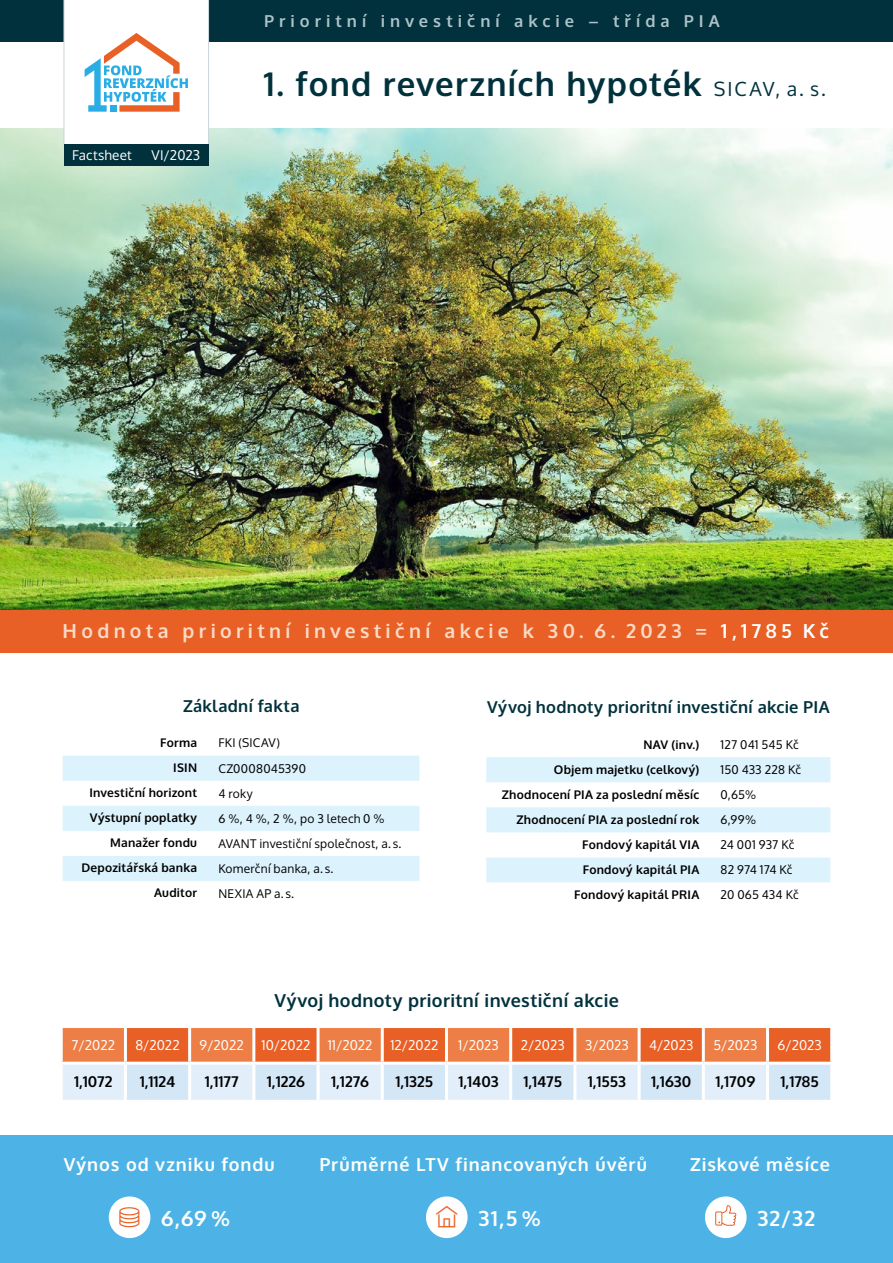
<style>
.page{position:relative;width:893px;height:1263px;background:#fff}
.page>*{position:absolute;margin:0;border:0;box-sizing:border-box;transform-origin:0 0}
.t1{font:700 33px "Oxygen";letter-spacing:.035em;color:#00313c}
.t2{font:700 21px "Oxygen";letter-spacing:.055em;color:#fff}
.t3{font:700 19.5px "Oxygen";letter-spacing:.22em;color:#fadac5}
.t4{font:700 18px "Oxygen";letter-spacing:.05em;color:#fff}
.t5{font:700 18px "Oxygen";letter-spacing:.02em;color:#00313c}
.t6{font:700 16.5px "Oxygen";letter-spacing:.015em;color:#00313c}
.t7{font:700 16.5px "Oxygen";letter-spacing:.305em;color:#adc2c9}
.t8{font:700 15px "Oxygen";color:#000}
.t9{font:13.5px "Oxygen";color:#fff}
.t10{font:700 12px "Oxygen";letter-spacing:.02em;color:#000}
.t11{font:12px "Oxygen";letter-spacing:.015em;color:#000}
.s1{font-weight:400;font-size:19.5px}
.s2{color:#fff}
</style>
<div class="page">
<div style="left:0;top:0;width:893px;height:43px;background:#00313c"></div>
<img style="left:0;top:128px;width:893px;height:482px">
<div style="left:0;top:610px;width:893px;height:43px;background:#e86025"></div>
<div style="left:0;top:1135px;width:893px;height:128px;background:#4db3e6"></div>
<svg style="left:64px;top:0;width:145px;height:145px"></svg>
<div style="left:64px;top:145px;width:145px;height:21px;background:#00313c"></div>
<svg style="left:63px;top:756px;width:356px;height:125px"></svg>
<svg style="left:486px;top:757px;width:344px;height:126px"></svg>
<div style="left:109px;top:1196px;width:41px;height:42px;background:#fff;border-radius:50%"></div>
<div style="left:426px;top:1196px;width:42px;height:42px;background:#fff;border-radius:50%"></div>
<div style="left:705px;top:1196px;width:42px;height:42px;background:#fff;border-radius:50%"></div>
<svg style="left:715px;top:1205px;width:21px;height:21px"></svg>
<svg style="left:63px;top:1028px;width:767px;height:72px;background:#e2ae99"></svg>
<hr style="left:125px;top:1062px;width:65px;height:3px;background:#fff">
<hr style="left:254px;top:1062px;width:64px;height:3px;background:#fff">
<hr style="left:382px;top:1062px;width:64px;height:3px;background:#fff">
<hr style="left:511px;top:1062px;width:64px;height:3px;background:#fff">
<hr style="left:639px;top:1062px;width:64px;height:3px;background:#fff">
<hr style="left:767px;top:1062px;width:66px;height:3px;background:#fff">
<hr style="left:188px;top:1065px;width:3px;height:35px;background:#fff">
<hr style="left:317px;top:1065px;width:3px;height:35px;background:#fff">
<hr style="left:445px;top:1065px;width:3px;height:35px;background:#fff">
<hr style="left:573px;top:1065px;width:3px;height:35px;background:#fff">
<hr style="left:702px;top:1065px;width:3px;height:35px;background:#fff">
<hr style="left:124px;top:1065px;width:3px;height:35px;background:#fff">
<hr style="left:252px;top:1065px;width:3px;height:35px;background:#fff">
<hr style="left:381px;top:1065px;width:3px;height:35px;background:#fff">
<hr style="left:509px;top:1065px;width:3px;height:35px;background:#fff">
<hr style="left:638px;top:1065px;width:3px;height:35px;background:#fff">
<hr style="left:766px;top:1065px;width:3px;height:35px;background:#fff">
<hr style="left:188px;top:1028px;width:3px;height:34px;background:#fff">
<hr style="left:317px;top:1028px;width:3px;height:34px;background:#fff">
<hr style="left:445px;top:1028px;width:3px;height:34px;background:#fff">
<hr style="left:573px;top:1028px;width:3px;height:34px;background:#fff">
<hr style="left:702px;top:1028px;width:3px;height:34px;background:#fff">
<hr style="left:60px;top:1062px;width:65px;height:3px;background:#fff">
<hr style="left:190px;top:1062px;width:64px;height:3px;background:#fff">
<hr style="left:318px;top:1062px;width:64px;height:3px;background:#fff">
<hr style="left:446px;top:1062px;width:65px;height:3px;background:#fff">
<hr style="left:575px;top:1062px;width:64px;height:3px;background:#fff">
<hr style="left:703px;top:1062px;width:64px;height:3px;background:#fff">
<hr style="left:124px;top:1028px;width:3px;height:34px;background:#fff">
<hr style="left:252px;top:1028px;width:3px;height:34px;background:#fff">
<hr style="left:381px;top:1028px;width:3px;height:34px;background:#fff">
<hr style="left:509px;top:1028px;width:3px;height:34px;background:#fff">
<hr style="left:638px;top:1028px;width:3px;height:34px;background:#fff">
<hr style="left:766px;top:1028px;width:3px;height:34px;background:#fff">
<h3 class="t7" style="left:264px;top:10px;width:457px">Prioritní investiční akcie – třída PIA</h3>
<p class="t9" style="left:72px;top:146px;width:61px">Factsheet</p>
<p class="t9" style="left:151px;top:146px;width:50px">VI/2023</p>
<h1 class="t1" style="left:264px;top:63px;width:564px">1. fond reverzních hypoték <span class="s1">SICAV, a. s.</span></h1>
<h3 class="t3" style="left:63px;top:619px;width:768px">Hodnota prioritní investiční akcie k 30. 6. 2023 = <span class="s2">1,1785 Kč</span></h3>
<h3 class="t6" style="left:183px;top:695px;width:118px">Základní fakta</h3>
<p class="t10" style="left:160px;top:735px;width:38px">Forma</p>
<p class="t11" style="left:218px;top:735px;width:63px">FKI (SICAV)</p>
<p class="t10" style="left:173px;top:760px;width:25px">ISIN</p>
<p class="t11" style="left:218px;top:760px;width:89px">CZ0008045390</p>
<p class="t10" style="left:89px;top:785px;width:109px">Investiční horizont</p>
<p class="t11" style="left:218px;top:785px;width:36px">4 roky</p>
<p class="t10" style="left:90px;top:810px;width:109px">Výstupní poplatky</p>
<p class="t11" style="left:218px;top:810px;width:168px">6 %, 4 %, 2 %, po 3 letech 0 %</p>
<p class="t10" style="left:110px;top:835px;width:88px">Manažer fondu</p>
<p class="t11" style="left:218px;top:835px;width:185px">AVANT investiční společnost, a.s.</p>
<p class="t10" style="left:81px;top:860px;width:117px">Depozitářská banka</p>
<p class="t11" style="left:218px;top:860px;width:117px">Komerční banka, a.s.</p>
<p class="t10" style="left:154px;top:885px;width:45px">Auditor</p>
<p class="t11" style="left:218px;top:885px;width:77px">NEXIA AP a.s.</p>
<h3 class="t6" style="left:487px;top:697px;width:344px">Vývoj hodnoty prioritní investiční akcie PIA</h3>
<p class="t10" style="left:643px;top:737px;width:57px">NAV (inv.)</p>
<p class="t11" style="left:721px;top:736px;width:80px">127 041 545 Kč</p>
<p class="t10" style="left:554px;top:762px;width:147px">Objem majetku (celkový)</p>
<p class="t11" style="left:721px;top:761px;width:82px">150 433 228 Kč</p>
<p class="t10" style="left:502px;top:787px;width:199px">Zhodnocení PIA za poslední měsíc</p>
<p class="t11" style="left:721px;top:787px;width:37px">0,65%</p>
<p class="t10" style="left:517px;top:812px;width:184px">Zhodnocení PIA za poslední rok</p>
<p class="t11" style="left:721px;top:812px;width:37px">6,99%</p>
<p class="t10" style="left:582px;top:837px;width:119px">Fondový kapitál VIA</p>
<p class="t11" style="left:721px;top:837px;width:75px">24 001 937 Kč</p>
<p class="t10" style="left:583px;top:862px;width:118px">Fondový kapitál PIA</p>
<p class="t11" style="left:721px;top:862px;width:73px">82 974 174 Kč</p>
<p class="t10" style="left:574px;top:887px;width:126px">Fondový kapitál PRIA</p>
<p class="t11" style="left:721px;top:887px;width:80px">20 065 434 Kč</p>
<h3 class="t5" style="left:274px;top:989px;width:346px">Vývoj hodnoty prioritní investiční akcie</h3>
<p class="t9" style="left:72px;top:1036px;width:45px">7/2022</p>
<p class="t9" style="left:135px;top:1036px;width:46px">8/2022</p>
<p class="t9" style="left:200px;top:1036px;width:46px">9/2022</p>
<p class="t9" style="left:262px;top:1036px;width:50px">10/2022</p>
<p class="t9" style="left:328px;top:1036px;width:46px">11/2022</p>
<p class="t9" style="left:390px;top:1036px;width:50px">12/2022</p>
<p class="t9" style="left:458px;top:1036px;width:42px">1/2023</p>
<p class="t9" style="left:521px;top:1036px;width:45px">2/2023</p>
<p class="t9" style="left:585px;top:1036px;width:45px">3/2023</p>
<p class="t9" style="left:649px;top:1036px;width:46px">4/2023</p>
<p class="t9" style="left:713px;top:1036px;width:46px">5/2023</p>
<p class="t9" style="left:777px;top:1036px;width:46px">6/2023</p>
<p class="t8" style="left:74px;top:1072px;width:40px">1,1072</p>
<p class="t8" style="left:140px;top:1072px;width:37px">1,1124</p>
<p class="t8" style="left:205px;top:1072px;width:35px">1,1177</p>
<p class="t8" style="left:267px;top:1072px;width:40px">1,1226</p>
<p class="t8" style="left:331px;top:1072px;width:39px">1,1276</p>
<p class="t8" style="left:395px;top:1072px;width:39px">1,1325</p>
<p class="t8" style="left:458px;top:1072px;width:42px">1,1403</p>
<p class="t8" style="left:523px;top:1072px;width:40px">1,1475</p>
<p class="t8" style="left:588px;top:1072px;width:40px">1,1553</p>
<p class="t8" style="left:651px;top:1072px;width:41px">1,1630</p>
<p class="t8" style="left:715px;top:1072px;width:41px">1,1709</p>
<p class="t8" style="left:781px;top:1072px;width:40px">1,1785</p>
<h3 class="t4" style="left:64px;top:1153px;width:213px">Výnos od vzniku fondu</h3>
<h2 class="t2" style="left:161px;top:1205px;width:70px">6,69 %</h2>
<h3 class="t4" style="left:319px;top:1153px;width:329px">Průměrné LTV financovaných úvěrů</h3>
<h2 class="t2" style="left:478px;top:1205px;width:64px">31,5 %</h2>
<h3 class="t4" style="left:690px;top:1153px;width:141px">Ziskové měsíce</h3>
<h2 class="t2" style="left:757px;top:1205px;width:59px">32/32</h2>
</div>
